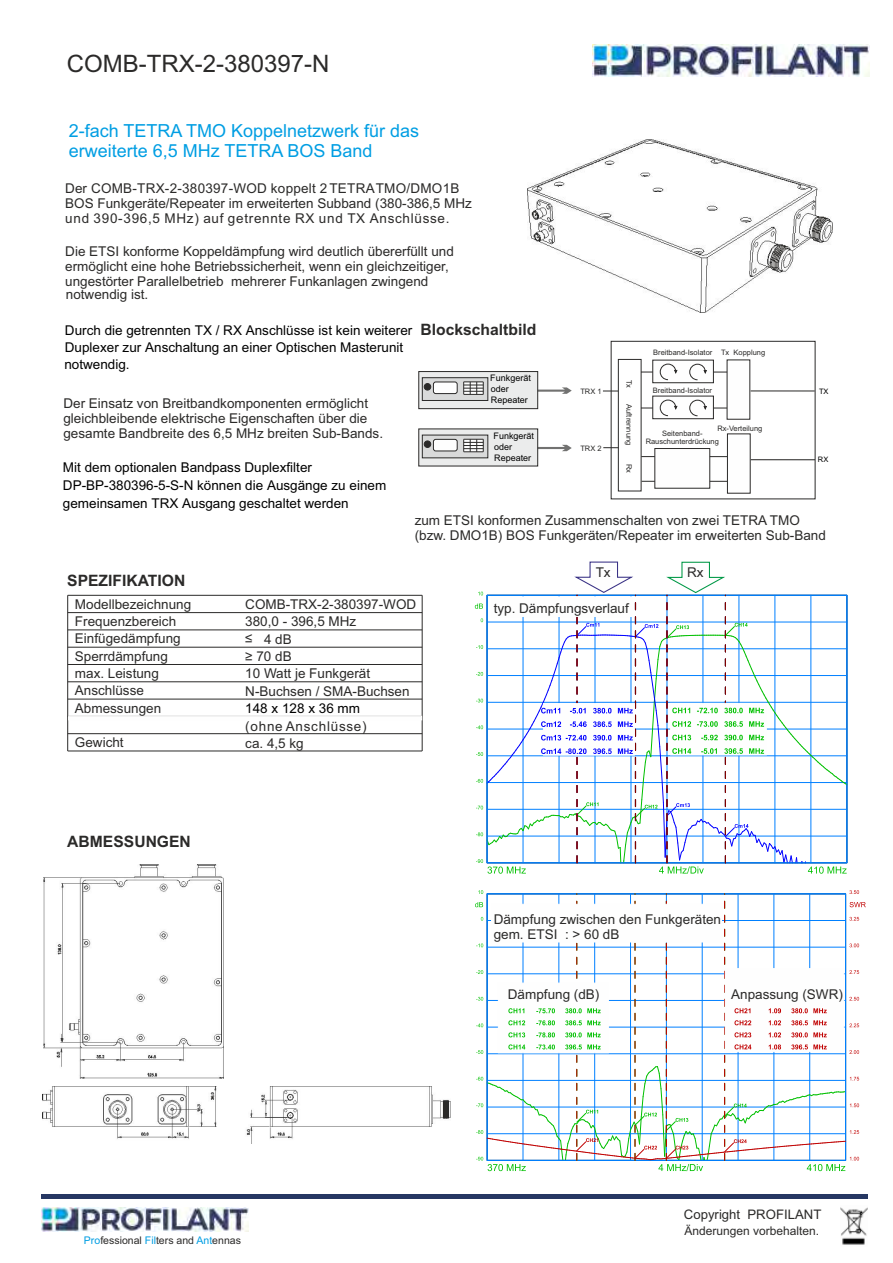
<style>
.page{position:relative;width:893px;height:1263px;background:#fff}
.page>*{position:absolute;margin:0;border:0;box-sizing:border-box;transform-origin:0 0}
.t1{font:24px "Arial";color:#2b2a29}
.t2{font:18px "Arial";color:#009ee3}
.t3{font:700 15.75px "Arial";color:#2b2a29}
.t4{font:13.5px/17.4px "Arial";color:#2b2a29}
.t5{font:13.5px/16.8px "Arial";color:#000}
.t6{font:13.5px "Arial";letter-spacing:.05em;color:#2b2a29}
.t7{font:13.5px "Arial";letter-spacing:.02em;color:#2b2a29}
.t8{font:13.5px/17.4px "Arial";letter-spacing:.055em;color:#2b2a29}
.t9{font:13.2px "Arial";color:#2b2a29}
.t10{font:12px "Arial";color:#2b2a29}
.t11{font:10.5px "Arial";color:#2b2a29}
.t12{font:9px/11.1px "Arial";color:#000}
.t13{font:7.5px/8.4px "Arial";color:#2b2a29;text-align:center}
.t14{font:7.5px "Arial";color:#000}
.s1{color:#009ee3}
</style>
<div class="page">
<hr style="left:67px;top:595px;width:1px;height:156px;background:#2b2a29">
<hr style="left:422px;top:595px;width:1px;height:156px;background:#2b2a29">
<hr style="left:68px;top:751px;width:354px;height:1px;background:#2b2a29">
<hr style="left:68px;top:733px;width:354px;height:1px;background:#2b2a29">
<hr style="left:68px;top:716px;width:354px;height:1px;background:#2b2a29">
<hr style="left:68px;top:699px;width:354px;height:1px;background:#2b2a29">
<hr style="left:68px;top:681px;width:354px;height:1px;background:#2b2a29">
<hr style="left:68px;top:664px;width:354px;height:1px;background:#2b2a29">
<hr style="left:68px;top:647px;width:354px;height:1px;background:#2b2a29">
<hr style="left:68px;top:630px;width:354px;height:1px;background:#2b2a29">
<hr style="left:68px;top:612px;width:354px;height:1px;background:#2b2a29">
<hr style="left:68px;top:595px;width:354px;height:1px;background:#2b2a29">
<div style="left:69px;top:716px;width:353px;height:4px;background:#fefefe;border:1px solid #fefefe"></div>
<hr style="left:41px;top:1194px;width:826px;height:4px;background:#263763">
<img style="left:840px;top:1207px;width:27px;height:38px">
<img style="left:593px;top:44px;width:276px;height:32px">
<img style="left:42px;top:1207px;width:207px;height:24px">
<hr style="left:751px;top:459px;width:64px;height:1px;background:#2b2a29">
<hr style="left:751px;top:391px;width:64px;height:1px;background:#2b2a29">
<svg style="left:538px;top:383px;width:34px;height:11px"></svg>
<svg style="left:538px;top:441px;width:34px;height:10px"></svg>
<hr style="left:641px;top:372px;width:100px;height:1px;background:#2b2a29">
<div style="left:653px;top:360px;width:61px;height:23px;background:#fefefe;border:1px solid #2b2a29"></div>
<svg style="left:660px;top:364px;width:17px;height:16px"></svg>
<svg style="left:689px;top:364px;width:18px;height:16px"></svg>
<div style="left:618px;top:359px;width:23px;height:132px;border:1px solid #2b2a29"></div>
<hr style="left:641px;top:408px;width:100px;height:1px;background:#2b2a29">
<div style="left:653px;top:396px;width:61px;height:23px;background:#fefefe;border:1px solid #2b2a29"></div>
<svg style="left:660px;top:400px;width:17px;height:16px"></svg>
<svg style="left:689px;top:400px;width:18px;height:16px"></svg>
<hr style="left:641px;top:456px;width:88px;height:1px;background:#2b2a29">
<svg style="left:603px;top:391px;width:15px;height:1px"></svg>
<hr style="left:642px;top:481px;width:88px;height:1px;background:#2b2a29">
<svg style="left:603px;top:447px;width:15px;height:1px"></svg>
<div style="left:727px;top:360px;width:23px;height:59px;background:#fefefe"></div>
<div style="left:727px;top:434px;width:23px;height:59px;background:#fefefe;border:1px solid #2b2a29"></div>
<div style="left:655px;top:448px;width:55px;height:40px;background:#fefefe;border:1px solid #2b2a29"></div>
<div style="left:419px;top:371px;width:119px;height:38px;background:#ebecec;border:1px solid #2b2a29"></div>
<svg style="left:422px;top:377px;width:66px;height:24px"></svg>
<div style="left:433px;top:382px;width:24px;height:12px;background:#fefefe;border:1px solid #2b2a29;border-radius:2px"></div>
<svg style="left:463px;top:382px;width:21px;height:13px"></svg>
<div style="left:424px;top:383px;width:7px;height:7px;background:#2b2a29;border:1px solid #2b2a29;border-radius:50%"></div>
<div style="left:419px;top:429px;width:119px;height:37px;background:#ebecec"></div>
<svg style="left:422px;top:435px;width:66px;height:23px"></svg>
<div style="left:433px;top:439px;width:24px;height:12px;background:#fefefe;border:1px solid #2b2a29;border-radius:2px"></div>
<svg style="left:463px;top:439px;width:21px;height:13px"></svg>
<div style="left:424px;top:441px;width:7px;height:7px;background:#2b2a29;border:1px solid #2b2a29;border-radius:50%"></div>
<svg style="left:475px;top:890px;width:391px;height:281px"></svg>
<svg style="left:475px;top:561px;width:373px;height:313px"></svg>
<img style="left:527px;top:139px;width:305px;height:173px">
<img style="left:44px;top:865px;width:180px;height:213px">
<img style="left:42px;top:1086px;width:409px;height:57px">
<h1 class="t1" style="left:67px;top:55px;width:264px">COMB-TRX-2-380397-N</h1>
<h2 class="t2" style="left:69px;top:124px;width:352px">2-fach TETRA TMO Koppelnetzwerk für das</h2>
<h2 class="t2" style="left:69px;top:144px;width:305px">erweiterte 6,5 MHz TETRA BOS Band</h2>
<p class="t7" style="left:65px;top:183px;width:396px">Der COMB-TRX-2-380397-WOD koppelt 2 TETRA TMO/DMO1B</p>
<p class="t4" style="left:65px;top:196px;width:408px">BOS Funkgeräte/Repeater im erweiterten Subband (380-386,5 MHz</p>
<p class="t6" style="left:65px;top:214px;width:386px">und 390-396,5 MHz) auf getrennte RX und TX Anschlüsse.</p>
<p class="t4" style="left:65px;top:244px;width:390px">Die ETSI konforme Koppeldämpfung wird deutlich übererfüllt und</p>
<p class="t4" style="left:65px;top:259px;width:385px">ermöglicht eine hohe Betriebssicherheit, wenn ein gleichzeitiger,</p>
<p class="t4" style="left:65px;top:274px;width:365px">ungestörter Parallelbetrieb mehrerer Funkanlagen zwingend</p>
<p class="t4" style="left:66px;top:287px;width:84px">notwendig ist.</p>
<p class="t5" style="left:64px;top:323px;width:349px">Durch die getrennten TX / RX Anschlüsse ist kein weiterer<br>Duplexer zur Anschaltung an einer Optischen Masterunit notwendig.</p>
<p class="t4" style="left:63px;top:396px;width:306px">Der Einsatz von Breitbandkomponenten ermöglicht</p>
<p class="t4" style="left:63px;top:411px;width:305px">gleichbleibende elektrische Eigenschaften über die</p>
<p class="t4" style="left:63px;top:426px;width:321px">gesamte Bandbreite des 6,5 MHz breiten Sub-Bands.</p>
<p class="t5" style="left:63px;top:459px;width:325px;line-height:18.5px">Mit dem optionalen Bandpass Duplexfilter<br>DP-BP-380396-5-S-N können die Ausgänge zu einem gemeinsamen TRX Ausgang geschaltet werden</p>
<p class="t3" style="left:420px;top:323px;width:117px">Blockschaltbild</p>
<p class="t12" style="left:490px;top:373px;width:42px">Funkgerät oder<br>Repeater</p>
<p class="t12" style="left:494px;top:431px;width:42px">Funkgerät oder<br>Repeater</p>
<p class="t13" style="left:580px;top:388px;width:23px">TRX 1</p>
<p class="t13" style="left:580px;top:445px;width:23px">TRX 2</p>
<p class="t13" style="left:633px;top:380px;width:10px;rotate:90deg">Tx</p>
<p class="t13" style="left:633px;top:404px;width:42px;rotate:90deg">Auftrennung</p>
<p class="t13" style="left:633px;top:464px;width:11px;rotate:90deg">Rx</p>
<p class="t13" style="left:653px;top:349px;width:61px">Breitband-Isolator</p>
<p class="t13" style="left:721px;top:349px;width:46px">Tx Kopplung</p>
<p class="t13" style="left:653px;top:387px;width:61px">Breitband-Isolator</p>
<p class="t14" style="left:819px;top:388px;width:11px">TX</p>
<p class="t13" style="left:646px;top:429px;width:75px">Seitenband-<br>Rauschunterdrückung</p>
<p class="t13" style="left:717px;top:425px;width:46px">Rx-Verteilung</p>
<p class="t14" style="left:818px;top:457px;width:12px">RX</p>
<p class="t3" style="left:67px;top:575px;width:120px">SPEZIFIKATION</p>
<p class="t4" style="left:75px;top:596px;width:118px">Modellbezeichnung<br>Frequenzbereich<br>Einfügedämpfung<br>Sperrdämpfung max. Leistung<br>Anschlüsse<br>Abmessungen</p>
<p class="t4" style="left:75px;top:735px;width:50px">Gewicht</p>
<p class="t3" style="left:67px;top:835px;width:125px">ABMESSUNGEN</p>
<p class="t4" style="left:415px;top:514px;width:413px;line-height:15.1px">zum ETSI konformen Zusammenschalten von zwei TETRA TMO (bzw. DMO1B) BOS Funkgeräten/Repeater im erweiterten Sub-Band</p>
<p class="t4" style="left:245px;top:597px;width:173px">COMB-TRX-2-380397-WOD</p>
<p class="t4" style="left:245px;top:614px;width:113px">380,0 - 396,5 MHz</p>
<p class="t4" style="left:264px;top:631px;width:29px">4 dB</p>
<p class="t4" style="left:245px;top:649px;width:48px">≥ 70 dB</p>
<p class="t4" style="left:245px;top:666px;width:126px">10 Watt je Funkgerät</p>
<p class="t4" style="left:245px;top:684px;width:166px">N-Buchsen / SMA-Buchsen</p>
<p class="t5" style="left:245px;top:701px;width:116px">148 x 128 x 36 mm</p>
<p class="t8" style="left:245px;top:718px;width:123px">(ohne Anschlüsse) ca. 4,5 kg</p>
<p class="t4" style="left:596px;top:565px;width:16px">Tx</p>
<p class="t4" style="left:687px;top:565px;width:18px">Rx</p>
<p class="t4" style="left:494px;top:600px;width:137px">typ. Dämpfungsverlauf</p>
<p class="t4" style="left:494px;top:912px;width:229px;line-height:15.1px">Dämpfung zwischen den Funkgeräten gem. ETSI : &gt; 60 dB</p>
<p class="t4" style="left:508px;top:987px;width:93px">Dämpfung (dB)</p>
<p class="t4" style="left:731px;top:986px;width:113px">Anpassung (SWR)</p>
<p class="t11" style="left:84px;top:1237px;width:159px"><span class="s1">Pro</span>fessional <span class="s1">Fil</span> ers and <span class="s1">Ant</span>ennas</p>
<p class="t11" style="left:156px;top:1237px;width:4px">t</p>
<p class="t9" style="left:684px;top:1209px;width:139px">Copyright PROFILANT</p>
<p class="t10" style="left:684px;top:1226px;width:136px">Änderungen vorbehalten.</p>
</div>
